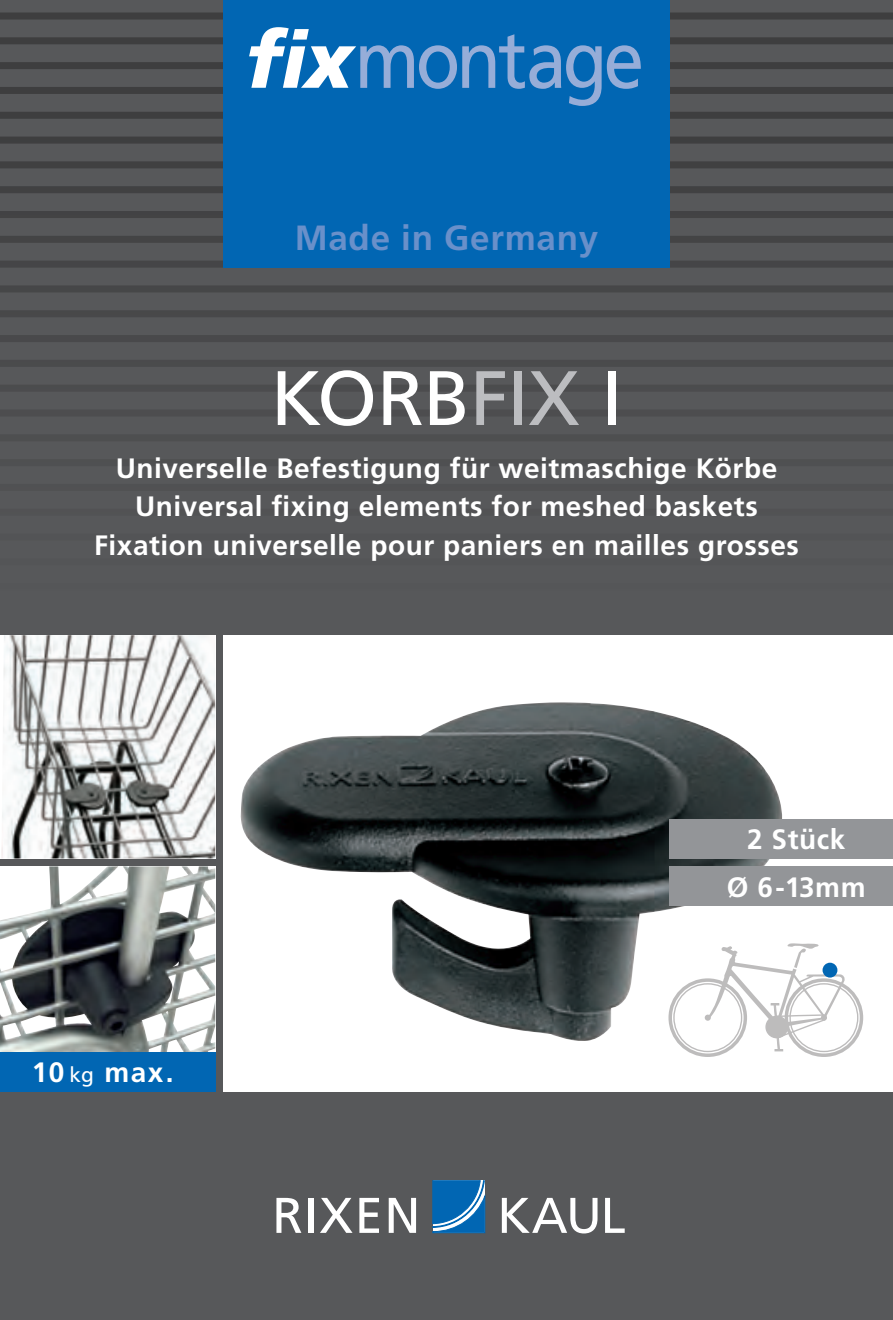
<style>
.page{position:relative;width:893px;height:1320px;background:#57585a}
.page>*{position:absolute;margin:0;border:0;box-sizing:border-box;transform-origin:0 0}
.t1{font:81.55px "Frutiger";letter-spacing:-.055em;color:#96add8;scale:.9 1}
.t2{font:77px "Frutiger";letter-spacing:-.01em;color:#fff}
.t3{font:700 35px "Frutiger";letter-spacing:.02em;color:#6990ca}
.t4{font:700 28px/38.5px "Frutiger";letter-spacing:.02em;color:#fff;text-align:center}
.s1{color:#bcbdc0}
.s2{font-weight:400;font-size:21px}
</style>
<div class="page">
<hr style="left:0;top:608px;width:893px;height:1px;background:#3e3e3f">
<div style="left:0;top:533px;width:893px;height:7px;background:#535456"></div>
<div style="left:0;top:509px;width:893px;height:7px;background:#525354"></div>
<div style="left:0;top:484px;width:893px;height:7px;background:#515153"></div>
<div style="left:0;top:459px;width:893px;height:7px;background:#4f5052"></div>
<div style="left:0;top:434px;width:893px;height:7px;background:#4e4f50"></div>
<div style="left:0;top:409px;width:893px;height:7px;background:#4d4d4f"></div>
<div style="left:0;top:385px;width:893px;height:7px;background:#4b4c4e"></div>
<div style="left:0;top:360px;width:893px;height:7px;background:#4a4b4c"></div>
<div style="left:0;top:335px;width:893px;height:7px;background:#49494b"></div>
<div style="left:0;top:310px;width:893px;height:7px;background:#484849"></div>
<div style="left:0;top:285px;width:893px;height:7px;background:#464748"></div>
<div style="left:0;top:261px;width:893px;height:7px;background:#454547"></div>
<div style="left:0;top:236px;width:893px;height:7px;background:#3e3e3f"></div>
<div style="left:0;top:211px;width:893px;height:7px;background:#3e3e3f"></div>
<div style="left:0;top:186px;width:893px;height:7px;background:#3e3e3f"></div>
<div style="left:0;top:161px;width:893px;height:7px;background:#3e3e3f"></div>
<div style="left:0;top:137px;width:893px;height:7px;background:#3e3e3f"></div>
<div style="left:0;top:112px;width:893px;height:7px;background:#3e3e3f"></div>
<div style="left:0;top:87px;width:893px;height:7px;background:#3e3e3f"></div>
<div style="left:0;top:62px;width:893px;height:7px;background:#3e3e3f"></div>
<div style="left:0;top:37px;width:893px;height:7px;background:#3e3e3f"></div>
<div style="left:0;top:13px;width:893px;height:7px;background:#3e3e3f"></div>
<div style="left:223px;top:0;width:447px;height:268px;background:#0166b3"></div>
<svg style="left:249px;top:27px;width:107px;height:61px"></svg>
<img style="left:0;top:866px;width:215px;height:186px">
<img style="left:1px;top:635px;width:214px;height:223px">
<div style="left:223px;top:635px;width:670px;height:456px;background:#fff"></div>
<img style="left:240px;top:702px;width:565px;height:340px">
<div style="left:0;top:1052px;width:215px;height:39px;background:#0166b3"></div>
<div style="left:670px;top:866px;width:223px;height:40px;background:#939598"></div>
<div style="left:670px;top:819px;width:223px;height:39px;background:#939598"></div>
<div style="left:668px;top:978px;width:79px;height:79px;border:3px solid #231f20;border-radius:50%"></div>
<div style="left:785px;top:978px;width:78px;height:79px;border:3px solid #231f20;border-radius:50%"></div>
<svg style="left:705px;top:943px;width:141px;height:108px"></svg>
<div style="left:822px;top:962px;width:15px;height:15px;background:#0166b3;border-radius:50%"></div>
<svg style="left:276px;top:1197px;width:25px;height:35px"></svg>
<div style="left:308px;top:1197px;width:5px;height:35px;background:#fff"></div>
<svg style="left:320px;top:1197px;width:32px;height:35px"></svg>
<svg style="left:359px;top:1197px;width:20px;height:35px"></svg>
<svg style="left:389px;top:1197px;width:27px;height:35px"></svg>
<svg style="left:502px;top:1197px;width:95px;height:36px"></svg>
<svg style="left:605px;top:1197px;width:20px;height:35px"></svg>
<svg style="left:432px;top:1180px;width:53px;height:53px;background:#267cbd"></svg>
<h1 class="t1" style="left:354px;top:12px;width:323px">montage</h1>
<p class="t3" style="left:295px;top:217px;width:305px">Made in Germany</p>
<h2 class="t2" style="left:270px;top:353px;width:340px">Korb<span class="s1">fix</span> I</h2>
<p class="t4" style="left:94px;top:449px;width:706px">Universelle Befestigung für weitmaschige Körbe<br>Universal fixing elements for meshed baskets<br>Fixation universelle pour paniers en mailles grosses</p>
<p class="t4" style="left:747px;top:820px;width:100px">2 Stück</p>
<p class="t4" style="left:32px;top:1053px;width:143px">10 <span class="s2">kg</span> max.</p>
<p class="t4" style="left:727px;top:868px;width:140px">Ø 6-13mm</p>
</div>
